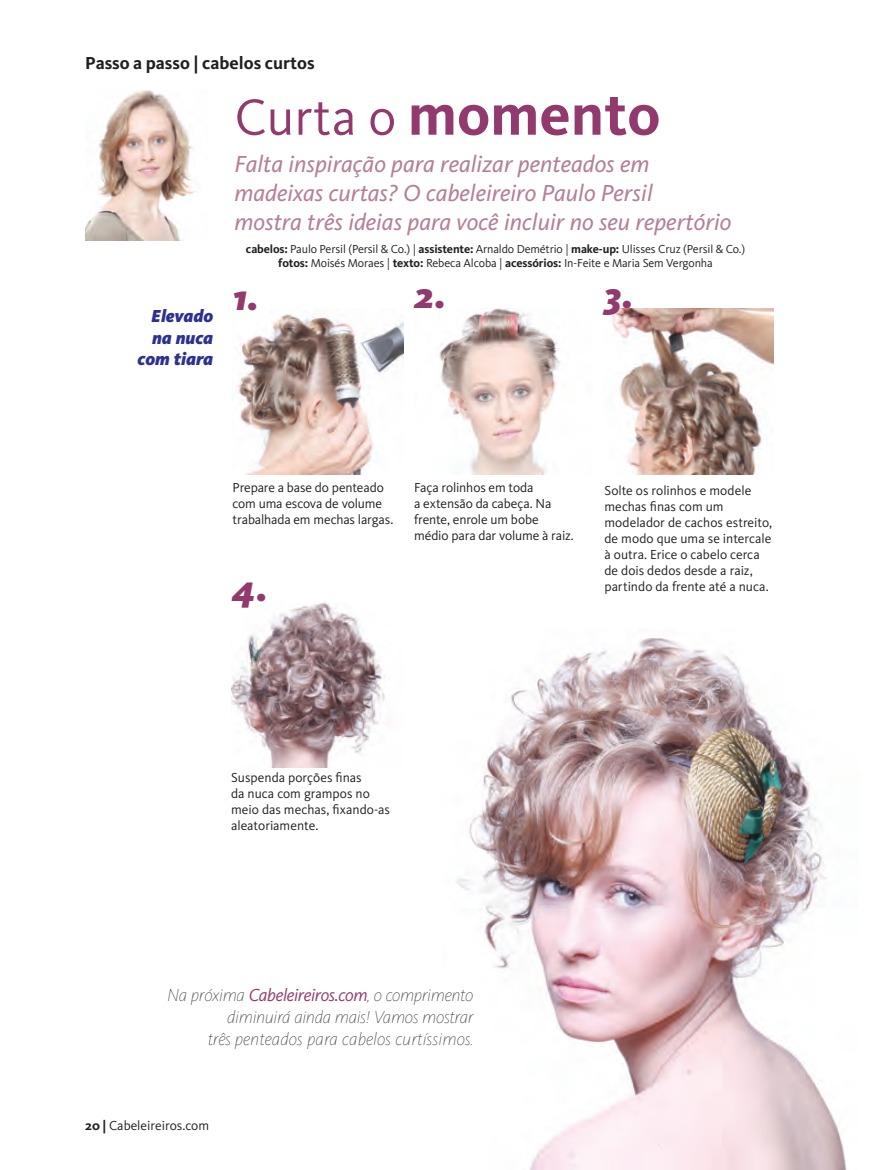
<style>
.page{position:relative;width:872px;height:1170px;background:#fff}
.page>*{position:absolute;margin:0;border:0;box-sizing:border-box;transform-origin:0 0}
.t1{font:700 60px "Kievit OT";color:#923a6d}
.t2{font:italic 900 37.5px "Kievit OT";color:#923a6d}
.t3{font:italic 24px/28.8px "Kievit OT";color:#b48099}
.t4{font:italic 100 18px/21.6px "Kievit OT";letter-spacing:-.02em;color:#231f20;text-align:right}
.t5{font:700 18px "Kievit OT";color:#231f20}
.t6{font:italic 900 18px/21.6px "Kievit OT";letter-spacing:-.005em;color:#2e3092;text-align:right}
.t7{font:13.5px/16px "Kievit OT";letter-spacing:-.005em;color:#231f20}
.t8{font:12px/14.4px "Kievit OT";letter-spacing:-.01em;color:#231f20;text-align:center}
.s1{font-weight:400;font-size:52.5px}
.s2{font-weight:700}
.s3{font-weight:400;color:#923a6d}
</style>
<div class="page">
<img style="left:456px;top:638px;width:391px;height:531px">
<img style="left:611px;top:308px;width:162px;height:166px">
<img style="left:231px;top:601px;width:154px;height:166px">
<img style="left:85px;top:90px;width:111px;height:150px">
<img style="left:439px;top:308px;width:121px;height:166px">
<img style="left:237px;top:314px;width:166px;height:160px">
<p class="t5" style="left:85px;top:53px;width:231px">Passo a passo | cabelos curtos</p>
<p class="t6" style="left:138px;top:305px;width:77px">Elevado na nuca com tiara</p>
<p class="t1" style="left:234px;top:78px;width:427px"><span class="s1">Curta o</span> momento</p>
<p class="t3" style="left:234px;top:149px;width:498px">Falta inspiração para realizar penteados em madeixas curtas? O cabeleireiro Paulo Persil<br>mostra três ideias para você incluir no seu repertório</p>
<p class="t8" style="left:246px;top:241px;width:501px"><span class="s2">cabelos:</span> Paulo Persil (Persil &amp; Co.) | <span class="s2">assistente:</span> Arnaldo Demétrio | <span class="s2">make-up:</span> Ulisses Cruz (Persil &amp; Co.) <span class="s2">fotos:</span> Moisés Moraes | <span class="s2">texto:</span> Rebeca Alcoba | <span class="s2">acessórios:</span> In-Feite e Maria Sem Vergonha</p>
<p class="t2" style="left:232px;top:275px;width:28px">1.</p>
<p class="t2" style="left:414px;top:273px;width:34px">2.</p>
<p class="t2" style="left:604px;top:273px;width:31px">3.</p>
<p class="t7" style="left:232px;top:479px;width:162px">Prepare a base do penteado com uma escova de volume trabalhada em mechas largas.</p>
<p class="t7" style="left:414px;top:479px;width:161px">Faça rolinhos em toda<br>a extensão da cabeça. Na frente, enrole um bobe médio para dar volume à raiz.</p>
<p class="t2" style="left:233px;top:565px;width:37px">4.</p>
<p class="t7" style="left:604px;top:482px;width:169px">Solte os rolinhos e modele mechas finas com um modelador de cachos estreito, de modo que uma se intercale à outra. Erice o cabelo cerca de dois dedos desde a raiz, partindo da frente até a nuca.</p>
<p class="t7" style="left:231px;top:769px;width:160px">Suspenda porções finas<br>da nuca com grampos no meio das mechas, fixando-as aleatoriamente.</p>
<p class="t4" style="left:167px;top:984px;width:308px">Na próxima <span class="s3">Cabeleireiros.com</span>, o comprimento diminuirá ainda mais! Vamos mostrar<br>três penteados para cabelos curtíssimos.</p>
<p class="t7" style="left:85px;top:1117px;width:125px"><span class="s2">20 |</span> Cabeleireiros.com</p>
</div>
